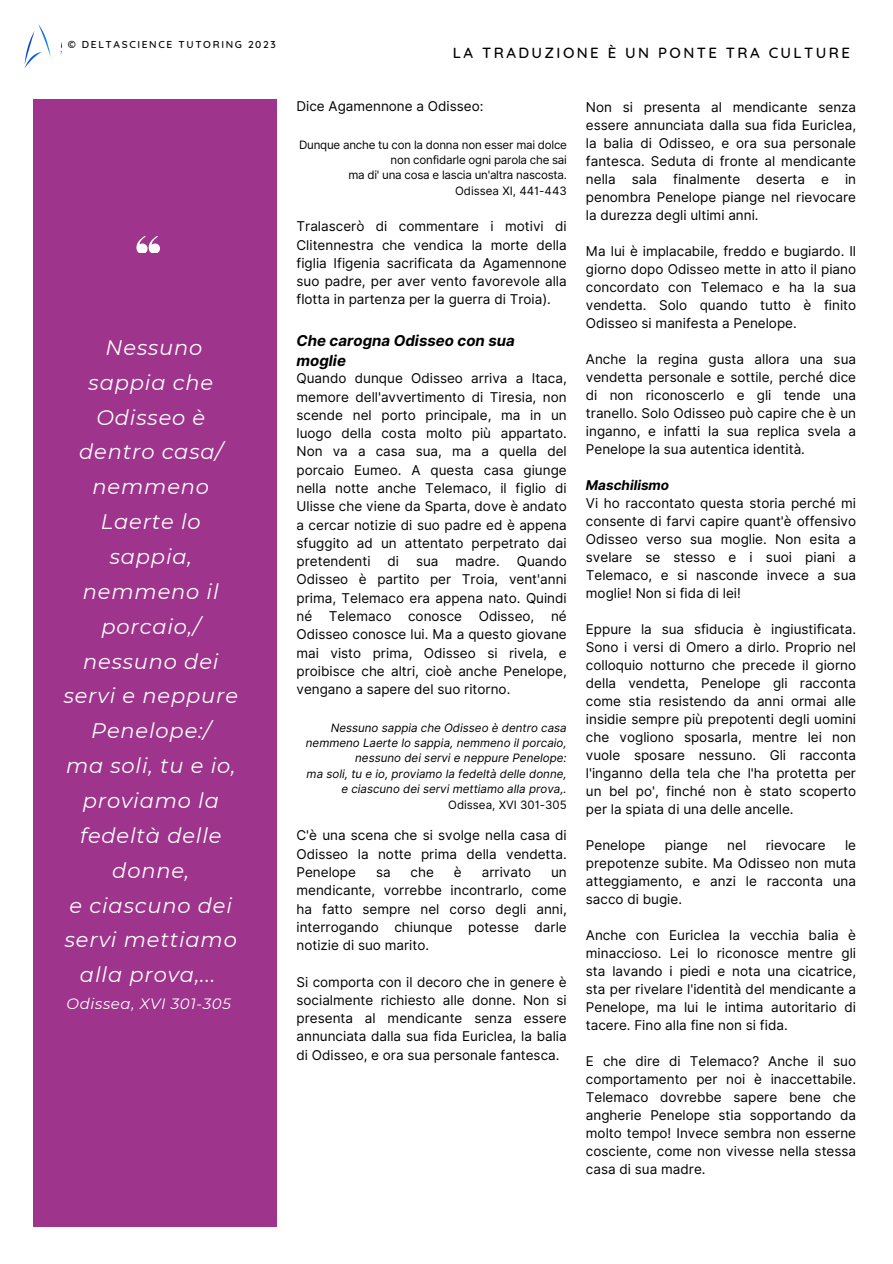
<style>
.page{position:relative;width:893px;height:1264px;background:#fff}
.page>*{position:absolute;margin:0;border:0;box-sizing:border-box;transform-origin:0 0}
.t1{font:italic 21px/34.8px "Montserrat";letter-spacing:.04em;color:#fff;text-align:center}
.t2{font:500 15px "Quicksand";letter-spacing:.16em;color:#000}
.t3{font:italic 700 15px/20.2px "Inter";color:#000}
.t4{font:italic 15px "Montserrat";letter-spacing:.04em;color:#fff}
.t5{font:13.5px/18px "Inter";color:#000;text-align:justify}
.t6{font:italic 700 13.5px "Inter";color:#000}
.t7{font:italic 11.55px "Inter";color:#000}
.t8{font:11.55px "Inter";letter-spacing:-.02em;color:#000}
.t9{font:11.55px "Inter";color:#000}
.t10{font:500 10.2px "Quicksand";letter-spacing:.16em;color:#000}
</style>
<div class="page">
<img style="left:24px;top:25px;width:37px;height:43px">
<div style="left:34px;top:100px;width:243px;height:1126px;background:#9e348c"></div>
<svg style="left:136px;top:236px;width:24px;height:17px"></svg>
<p class="t10" style="left:68px;top:38px;width:209px">© DELTASCIENCE TUTORING 2023</p>
<p class="t1" style="left:79px;top:330px;width:145px">Nessuno sappia che<br>Odisseo è dentro casa/</p>
<p class="t1" style="left:83px;top:469px;width:137px">nemmeno<br>Laerte lo sappia, nemmeno il porcaio,/</p>
<p class="t1" style="left:64px;top:643px;width:176px">nessuno dei servi e neppure<br>Penelope:/</p>
<p class="t1" style="left:66px;top:748px;width:171px">ma soli, tu e io, proviamo la fedeltà delle donne,</p>
<p class="t1" style="left:65px;top:887px;width:173px">e ciascuno dei servi mettiamo alla prova,...</p>
<p class="t4" style="left:67px;top:994px;width:166px">Odissea, XVI 301-305</p>
<p class="t2" style="left:453px;top:43px;width:398px">LA TRADUZIONE È UN PONTE TRA CULTURE</p>
<p class="t5" style="left:296px;top:97px;width:188px">Dice Agamennone a Odisseo:</p>
<p class="t8" style="left:299px;top:137px;width:269px">Dunque anche tu con la donna non esser mai dolce</p>
<p class="t8" style="left:390px;top:153px;width:178px">non confidarle ogni parola che sai</p>
<p class="t8" style="left:348px;top:168px;width:220px">ma di' una cosa e lascia un'altra nascosta.</p>
<p class="t9" style="left:455px;top:184px;width:113px">Odissea XI, 441-443</p>
<p class="t5" style="left:296px;top:217px;width:272px">Tralascerò di commentare i motivi di Clitennestra che vendica la morte della figlia Ifigenia sacrificata da Agamennone suo padre, per aver vento favorevole alla flotta in partenza per la guerra di Troia).</p>
<p class="t3" style="left:296px;top:330px;width:220px">Che carogna Odisseo con sua moglie</p>
<p class="t5" style="left:296px;top:369px;width:272px">Quando dunque Odisseo arriva a Itaca, memore dell'avvertimento di Tiresia, non scende nel porto principale, ma in un luogo della costa molto più appartato.<br>Non va a casa sua, ma a quella del porcaio Eumeo. A questa casa giunge nella notte anche Telemaco, il figlio di Ulisse che viene da Sparta, dove è andato a cercar notizie di suo padre ed è appena sfuggito ad un attentato perpetrato dai pretendenti</p>
<p class="t5" style="left:387px;top:552px;width:13px">di</p>
<p class="t5" style="left:416px;top:552px;width:24px">sua</p>
<p class="t5" style="left:455px;top:552px;width:46px">madre.</p>
<p class="t5" style="left:296px;top:552px;width:272px;text-indent:220px">Quando Odisseo è partito per Troia, vent'anni prima, Telemaco era appena nato. Quindi né Telemaco conosce Odisseo, né Odisseo conosce lui. Ma a questo giovane mai visto prima, Odisseo si rivela, e proibisce che altri, cioè anche Penelope, vengano a sapere del suo ritorno.</p>
<p class="t7" style="left:330px;top:720px;width:237px">Nessuno sappia che Odisseo è dentro casa</p>
<p class="t7" style="left:306px;top:736px;width:262px">nemmeno Laerte lo sappia, nemmeno il porcaio,</p>
<p class="t7" style="left:355px;top:751px;width:213px">nessuno dei servi e neppure Penelope:</p>
<p class="t7" style="left:306px;top:766px;width:261px">ma soli, tu e io, proviamo la fedeltà delle donne,</p>
<p class="t7" style="left:341px;top:782px;width:227px">e ciascuno dei servi mettiamo alla prova,.</p>
<p class="t9" style="left:448px;top:797px;width:120px">Odissea, XVI 301-305</p>
<p class="t5" style="left:296px;top:826px;width:272px">C'è una scena che si svolge nella casa di Odisseo la notte prima della vendetta.<br>Penelope</p>
<p class="t5" style="left:376px;top:863px;width:16px">sa</p>
<p class="t5" style="left:410px;top:863px;width:25px">che</p>
<p class="t5" style="left:454px;top:863px;width:9px">è</p>
<p class="t5" style="left:482px;top:863px;width:51px">arrivato</p>
<p class="t5" style="left:296px;top:862px;width:272px;text-indent:254px">un mendicante, vorrebbe incontrarlo, come ha fatto sempre nel corso degli anni, interrogando chiunque potesse darle notizie di suo marito.</p>
<p class="t5" style="left:296px;top:972px;width:272px">Si comporta con il decoro che in genere è socialmente richiesto alle donne. Non si presenta al mendicante senza essere annunciata dalla sua fida Euriclea, la balia di Odisseo, e ora sua personale fantesca.</p>
<p class="t5" style="left:586px;top:98px;width:272px">Non si presenta al mendicante senza essere annunciata dalla sua fida Euriclea, la balia di Odisseo, e ora sua personale fantesca. Seduta di fronte al mendicante nella sala finalmente deserta e in penombra Penelope piange nel rievocare la durezza degli ultimi anni.</p>
<p class="t5" style="left:586px;top:242px;width:272px">Ma lui è implacabile, freddo e bugiardo. Il giorno dopo Odisseo mette in atto il piano concordato con Telemaco e ha la sua vendetta. Solo quando tutto è finito Odisseo si manifesta a Penelope.</p>
<p class="t5" style="left:586px;top:350px;width:272px">Anche la regina gusta allora una sua vendetta personale e sottile, perché dice di non riconoscerlo e gli tende una tranello. Solo Odisseo può capire che è un inganno, e infatti la sua replica svela a Penelope la sua autentica identità.</p>
<p class="t6" style="left:586px;top:477px;width:85px">Maschilismo</p>
<p class="t5" style="left:586px;top:494px;width:272px">Vi ho raccontato questa storia perché mi consente di farvi capire quant'è offensivo Odisseo verso sua moglie. Non esita a svelare se stesso e i suoi piani a Telemaco, e si nasconde invece a sua moglie! Non si fida di lei!</p>
<p class="t5" style="left:586px;top:620px;width:272px">Eppure la sua sfiducia è ingiustificata.<br>Sono i versi di Omero a dirlo. Proprio nel colloquio notturno che precede il giorno della vendetta, Penelope gli racconta come stia resistendo da anni ormai alle insidie sempre più prepotenti degli uomini che vogliono sposarla, mentre lei non vuole sposare nessuno. Gli racconta l'inganno della tela che l'ha protetta per un bel po', finché non è stato scoperto per la spiata di una delle ancelle.</p>
<p class="t5" style="left:586px;top:835px;width:61px">Penelope</p>
<p class="t5" style="left:664px;top:835px;width:44px">piange</p>
<p class="t5" style="left:727px;top:835px;width:20px">nel</p>
<p class="t5" style="left:765px;top:835px;width:61px">rievocare</p>
<p class="t5" style="left:586px;top:835px;width:272px;text-indent:259px">le prepotenze subite. Ma Odisseo non muta atteggiamento, e anzi le racconta una sacco di bugie.</p>
<p class="t5" style="left:586px;top:925px;width:272px">Anche con Euriclea la vecchia balia è minaccioso. Lei lo riconosce mentre gli sta lavando i piedi e nota una cicatrice, sta per rivelare l'identità del mendicante a Penelope, ma lui le intima autoritario di tacere. Fino alla fine non si fida.</p>
<p class="t5" style="left:586px;top:1051px;width:272px">E che dire di Telemaco? Anche il suo comportamento per noi è inaccettabile.<br>Telemaco dovrebbe sapere bene che angherie Penelope stia sopportando da molto tempo! Invece sembra non esserne cosciente, come non vivesse nella stessa casa di sua madre.</p>
</div>
